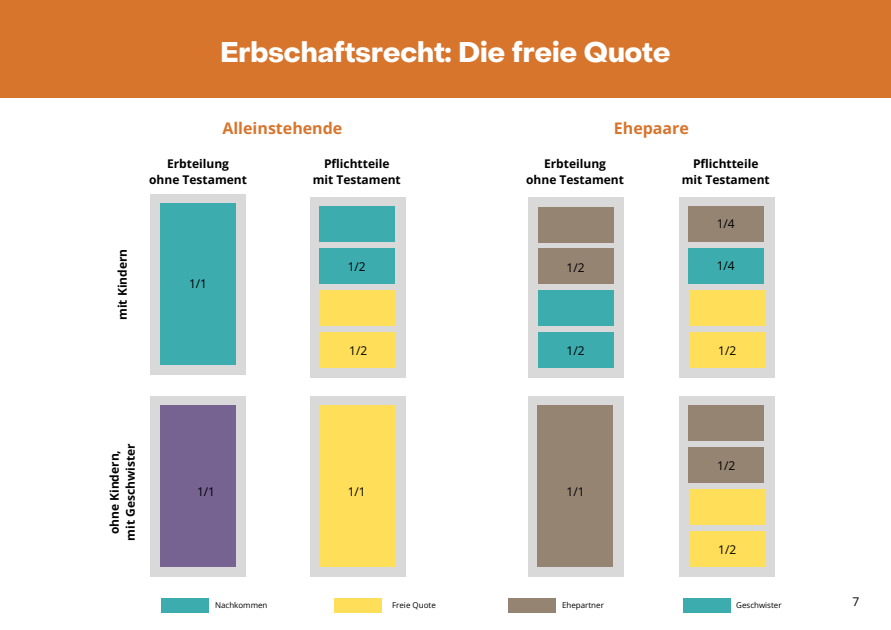
<style>
.page{position:relative;width:891px;height:630px;background:#fff}
.page>*{position:absolute;margin:0;border:0;box-sizing:border-box;transform-origin:0 0}
.t1{font:700 28px "Object Sans";color:#fff}
.t2{font:700 16px "Open Sans";color:#d8752d}
.t3{font:700 12px/16px "Open Sans";color:#000;text-align:center}
.t4{font:12px "Open Sans";color:#000}
.t5{font:8px "Open Sans";color:#000}
</style>
<div class="page">
<div style="left:0;top:0;width:891px;height:98px;background:#d8752d"></div>
<div style="left:151px;top:194px;width:95px;height:181px;background:#d9d9d9"></div>
<div style="left:310px;top:197px;width:95px;height:181px;background:#d9d9d9"></div>
<div style="left:160px;top:204px;width:76px;height:161px;background:#3cacae"></div>
<div style="left:319px;top:206px;width:76px;height:36px;background:#3cacae"></div>
<div style="left:319px;top:248px;width:76px;height:36px;background:#3cacae"></div>
<div style="left:320px;top:290px;width:76px;height:36px;background:#ffde59"></div>
<div style="left:320px;top:332px;width:76px;height:36px;background:#ffde59"></div>
<div style="left:151px;top:396px;width:95px;height:181px;background:#d9d9d9"></div>
<div style="left:311px;top:396px;width:95px;height:181px;background:#d9d9d9"></div>
<div style="left:528px;top:197px;width:95px;height:181px;background:#d9d9d9"></div>
<div style="left:680px;top:197px;width:95px;height:181px;background:#d9d9d9"></div>
<div style="left:538px;top:207px;width:75px;height:36px;background:#968472"></div>
<div style="left:538px;top:248px;width:75px;height:36px;background:#968472"></div>
<div style="left:538px;top:290px;width:75px;height:36px;background:#3cacae"></div>
<div style="left:538px;top:332px;width:75px;height:36px;background:#3cacae"></div>
<div style="left:688px;top:206px;width:76px;height:36px;background:#968472"></div>
<div style="left:688px;top:248px;width:76px;height:36px;background:#3cacae"></div>
<div style="left:689px;top:290px;width:76px;height:36px;background:#ffde59"></div>
<div style="left:689px;top:332px;width:76px;height:36px;background:#ffde59"></div>
<div style="left:528px;top:396px;width:95px;height:181px;background:#d9d9d9"></div>
<div style="left:680px;top:396px;width:95px;height:181px;background:#d9d9d9"></div>
<div style="left:688px;top:405px;width:76px;height:36px;background:#968472"></div>
<div style="left:688px;top:447px;width:76px;height:36px;background:#968472"></div>
<div style="left:689px;top:489px;width:76px;height:36px;background:#ffde59"></div>
<div style="left:689px;top:531px;width:76px;height:36px;background:#ffde59"></div>
<div style="left:160px;top:405px;width:76px;height:162px;background:#776391"></div>
<div style="left:319px;top:405px;width:76px;height:162px;background:#ffde59"></div>
<div style="left:537px;top:406px;width:76px;height:161px;background:#968472"></div>
<div style="left:161px;top:598px;width:47px;height:15px;background:#3cacae"></div>
<div style="left:334px;top:598px;width:48px;height:15px;background:#ffde59"></div>
<div style="left:508px;top:598px;width:48px;height:15px;background:#968472"></div>
<div style="left:683px;top:598px;width:47px;height:15px;background:#3cacae"></div>
<p class="t1" style="left:221px;top:41px;width:451px">Erbschaftsrecht: Die freie Quote</p>
<p class="t2" style="left:222px;top:117px;width:121px">Alleinstehende</p>
<p class="t3" style="left:167px;top:156px;width:63px">Erbteilung</p>
<p class="t3" style="left:149px;top:172px;width:99px">ohne Testament</p>
<p class="t3" style="left:324px;top:156px;width:67px">Pflichtteile</p>
<p class="t3" style="left:313px;top:172px;width:90px">mit Testament</p>
<p class="t3" style="left:114px;top:320px;width:73px;rotate:-90deg">mit Kindern</p>
<p class="t4" style="left:189px;top:276px;width:20px">1/1</p>
<p class="t4" style="left:348px;top:258px;width:20px">1/2</p>
<p class="t4" style="left:349px;top:342px;width:20px">1/2</p>
<p class="t2" style="left:614px;top:117px;width:77px">Ehepaare</p>
<p class="t3" style="left:544px;top:156px;width:63px">Erbteilung</p>
<p class="t3" style="left:526px;top:172px;width:99px">ohne Testament</p>
<p class="t4" style="left:566px;top:259px;width:20px">1/2</p>
<p class="t4" style="left:566px;top:342px;width:20px">1/2</p>
<p class="t3" style="left:693px;top:156px;width:67px">Pflichtteile</p>
<p class="t3" style="left:682px;top:172px;width:90px">mit Testament</p>
<p class="t4" style="left:717px;top:215px;width:20px">1/4</p>
<p class="t4" style="left:717px;top:257px;width:20px">1/4</p>
<p class="t4" style="left:718px;top:342px;width:20px">1/2</p>
<p class="t3" style="left:106px;top:541px;width:99px;rotate:-90deg">ohne Kindern, mit Geschwister</p>
<p class="t4" style="left:197px;top:483px;width:20px">1/1</p>
<p class="t4" style="left:348px;top:483px;width:20px">1/1</p>
<p class="t4" style="left:566px;top:483px;width:20px">1/1</p>
<p class="t4" style="left:717px;top:457px;width:20px">1/2</p>
<p class="t4" style="left:718px;top:541px;width:20px">1/2</p>
<p class="t5" style="left:215px;top:599px;width:54px">Nachkommen</p>
<p class="t5" style="left:392px;top:599px;width:45px">Freie Quote</p>
<p class="t5" style="left:562px;top:599px;width:43px">Ehepartner</p>
<p class="t5" style="left:736px;top:599px;width:47px">Geschwister</p>
<p class="t4" style="left:853px;top:593px;width:8px">7</p>
</div>
